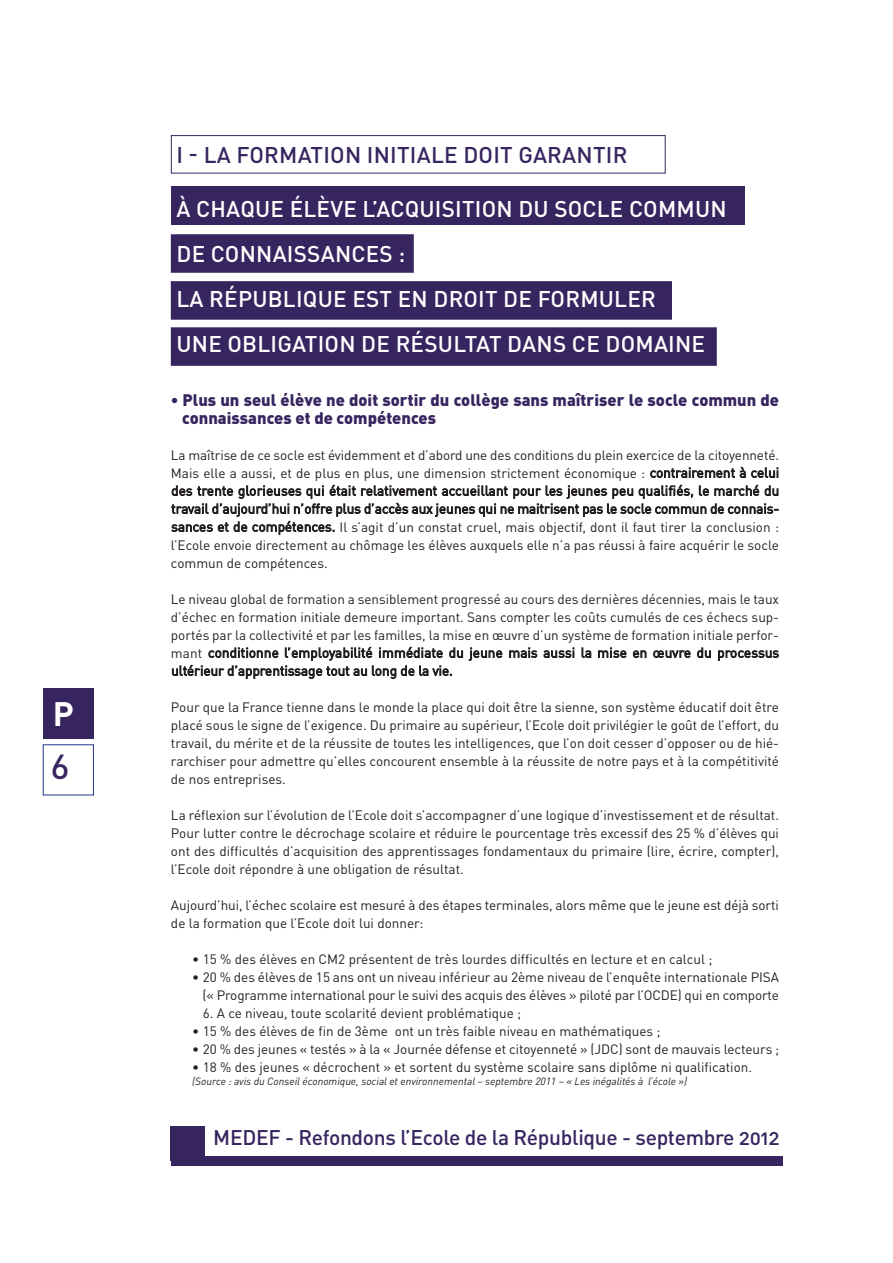
<style>
.page{position:relative;width:893px;height:1263px;background:#fff}
.page>*{position:absolute;margin:0;border:0;box-sizing:border-box;transform-origin:0 0}
.t1{font:700 33.45px "DIN";color:#fff}
.t2{font:33.45px "DIN Medium Alternate";color:#37255f}
.t3{font:500 22.5px/45px "DINOT";letter-spacing:.01em;color:#fff}
.t4{font:500 22.5px "DINOT";letter-spacing:.01em;color:#37255f}
.t5{font:21px "DIN Medium Alternate";letter-spacing:-.015em;color:#37255f}
.t6{font:900 16.5px/18px "DINOT";color:#37255f}
.t7{font:13.5px/18px "DINOT";color:#231f20;text-align:justify}
.t8{font:italic 10.5px "DINOT";color:#231f20}
</style>
<div class="page">
<div style="left:172px;top:282px;width:499px;height:37px;background:#37255f"></div>
<div style="left:171px;top:281px;width:501px;height:39px;border:1px solid #37255f"></div>
<div style="left:172px;top:328px;width:544px;height:37px;background:#37255f"></div>
<div style="left:171px;top:327px;width:546px;height:39px;border:1px solid #37255f"></div>
<div style="left:171px;top:186px;width:573px;height:39px;background:#37255f"></div>
<div style="left:43px;top:688px;width:50px;height:51px;background:#37255f"></div>
<div style="left:171px;top:1156px;width:611px;height:9px;background:#37255f"></div>
<div style="left:171px;top:1126px;width:34px;height:34px;background:#37255f"></div>
<div style="left:171px;top:135px;width:495px;height:38px;border:1px solid #37255f"></div>
<div style="left:172px;top:235px;width:241px;height:37px;background:#37255f"></div>
<div style="left:171px;top:234px;width:243px;height:39px;border:1px solid #37255f"></div>
<h1 class="t1" style="left:53px;top:695px;width:23px">P</h1>
<h1 class="t2" style="left:51px;top:748px;width:20px">6</h1>
<h2 class="t4" style="left:176px;top:147px;width:452px">I - LA FORMATION INITIALE DOIT GARANTIR</h2>
<h2 class="t3" style="left:176px;top:188px;width:552px">À CHAQUE ÉLÈVE L’ACQUISITION DU SOCLE COMMUN DE CONNAISSANCES :<br>LA RÉPUBLIQUE EST EN DROIT DE FORMULER<br>UNE OBLIGATION DE RÉSULTAT DANS CE DOMAINE</h2>
<p class="t6" style="left:182px;top:392px;width:598px;text-indent:-11px">• Plus un seul élève ne doit sortir du collège sans maîtriser le socle commun de connaissances et de compétences</p>
<p class="t7" style="left:171px;top:447px;width:610px">La maîtrise de ce socle est évidemment et d’abord une des conditions du plein exercice de la citoyenneté.<br>Mais elle a aussi, et de plus en plus, une dimension strictement économique : contrairement à celui des trente glorieuses qui était relativement accueillant pour les jeunes peu qualifiés, le marché du travail d’aujourd’hui n’offre plus d’accès aux jeunes qui ne maitrisent pas le socle commun de connais&shy;sances et de compétences. Il s’agit d’un constat cruel, mais objectif, dont il faut tirer la conclusion : l’Ecole envoie directement au chômage les élèves auxquels elle n’a pas réussi à faire acquérir le socle commun de compétences.</p>
<p class="t7" style="left:171px;top:591px;width:610px">Le niveau global de formation a sensiblement progressé au cours des dernières décennies, mais le taux d’échec en formation initiale demeure important. Sans compter les coûts cumulés de ces échecs sup&shy;portés par la collectivité et par les familles, la mise en œuvre d’un système de formation initiale perfor&shy;mant conditionne l’employabilité immédiate du jeune mais aussi la mise en œuvre du processus ultérieur d’apprentissage tout au long de la vie.</p>
<p class="t7" style="left:171px;top:699px;width:610px">Pour que la France tienne dans le monde la place qui doit être la sienne, son système éducatif doit être placé sous le signe de l’exigence. Du primaire au supérieur, l’Ecole doit privilégier le goût de l’effort, du travail, du mérite et de la réussite de toutes les intelligences, que l’on doit cesser d’opposer ou de hié&shy;rarchiser pour admettre qu’elles concourent ensemble à la réussite de notre pays et à la compétitivité de nos entreprises.</p>
<p class="t7" style="left:171px;top:807px;width:610px">La réflexion sur l’évolution de l’Ecole doit s’accompagner d’une logique d’investissement et de résultat.<br>Pour lutter contre le décrochage scolaire et réduire le pourcentage très excessif des 25 % d’élèves qui ont des difficultés d’acquisition des apprentissages fondamentaux du primaire (lire, écrire, compter), l’Ecole doit répondre à une obligation de résultat.</p>
<p class="t7" style="left:171px;top:897px;width:610px">Aujourd’hui, l’échec scolaire est mesuré à des étapes terminales, alors même que le jeune est déjà sorti de la formation que l’Ecole doit lui donner:</p>
<p class="t7" style="left:192px;top:951px;width:522px">• 15 % des élèves en CM2 présentent de très lourdes difficultés en lecture et en calcul ;</p>
<p class="t7" style="left:192px;top:969px;width:588px;text-align:right">• 20 % des élèves de 15 ans ont un niveau inférieur au 2ème niveau de l’enquête internationale PISA (« Programme international pour le suivi des acquis des élèves » piloté par l’OCDE) qui en comporte</p>
<p class="t7" style="left:203px;top:1005px;width:320px">6. A ce niveau, toute scolarité devient problématique ;</p>
<p class="t7" style="left:192px;top:1023px;width:470px">• 15 % des élèves de fin de 3ème ont un très faible niveau en mathématiques ;</p>
<p class="t7" style="left:192px;top:1041px;width:588px">• 20 % des jeunes « testés » à la « Journée défense et citoyenneté » (JDC) sont de mauvais lecteurs ;</p>
<p class="t7" style="left:192px;top:1059px;width:561px">• 18 % des jeunes « décrochent » et sortent du système scolaire sans diplôme ni qualification.</p>
<p class="t8" style="left:192px;top:1078px;width:496px">(Source : avis du Conseil économique, social et environnemental – septembre 2011 – « Les inégalités à l’école »)</p>
<h3 class="t5" style="left:213px;top:1125px;width:568px">MEDEF - Refondons l’Ecole de la République - septembre 2012</h3>
</div>
